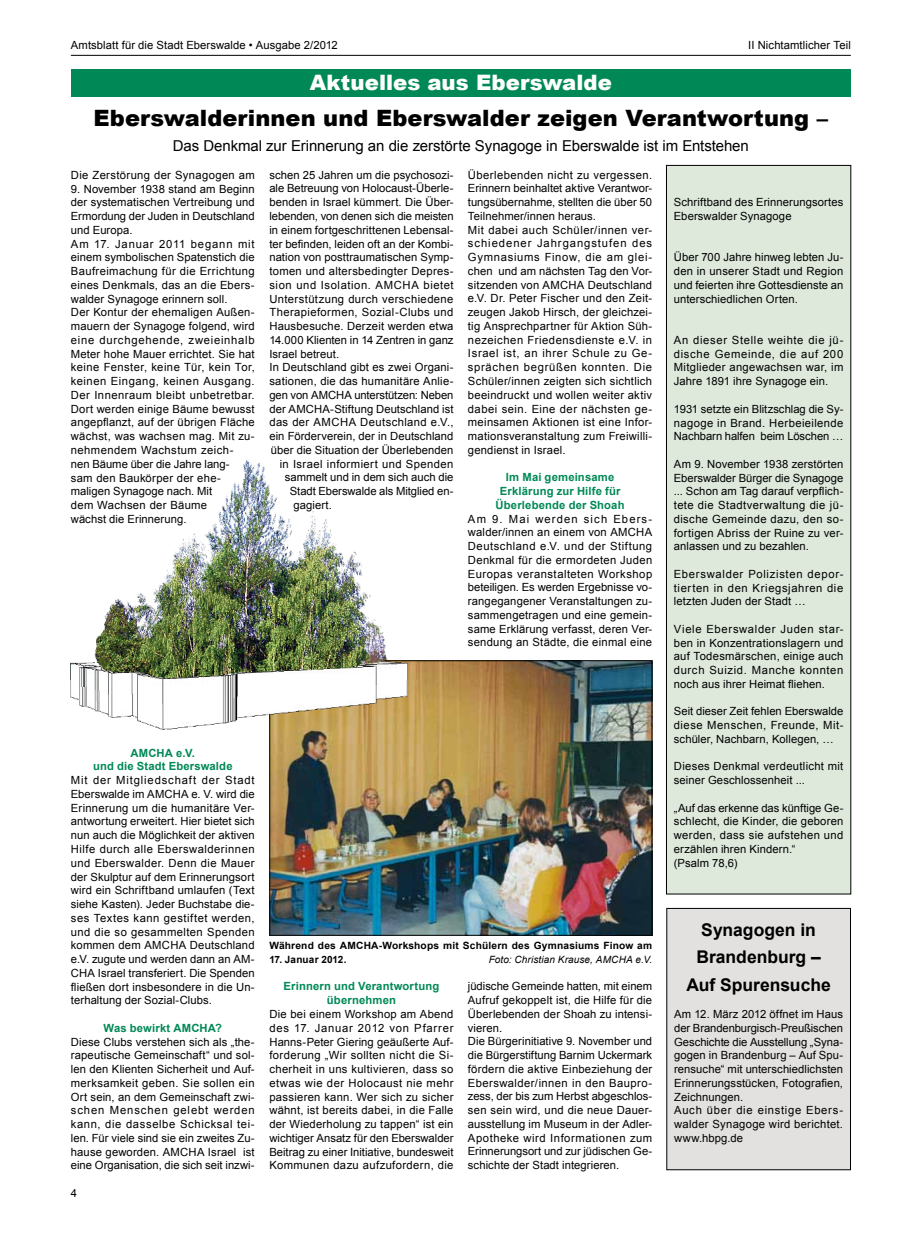
<style>
.page{position:relative;width:904px;height:1241px;background:#fff}
.page>*{position:absolute;margin:0;border:0;box-sizing:border-box;transform-origin:0 0}
.t1{font:900 22.5px "Arial";letter-spacing:.005em;color:#000}
.t2{font:900 21.25px "Arial";letter-spacing:.005em;color:#fff}
.t3{font:700 17.5px/27.5px "Arial";color:#000;text-align:center}
.t4{font:15px "Arial";letter-spacing:-.005em;color:#000}
.t5{font:11.25px/13.8px "Arial";letter-spacing:.015em;color:#000;text-align:justify}
.t6{font:700 11.25px/13.8px "Arial";letter-spacing:.015em;color:#008956;text-align:center}
.t7{font:11.25px "Arial";letter-spacing:.035em;color:#000}
.t8{font:11.25px "Arial";letter-spacing:-.005em;color:#000}
.t9{font:11.25px "Arial";letter-spacing:-.01em;color:#000}
.t10{font:11.25px "Arial";letter-spacing:.05em;color:#000}
.t11{font:11.25px "Arial";letter-spacing:.04em;color:#000}
.t12{font:700 10px "Arial";letter-spacing:.015em;color:#000}
.t13{font:italic 10px "Arial";letter-spacing:.015em;color:#000}
</style>
<div class="page">
<hr style="left:71px;top:55px;width:779px;height:1px;background:#000">
<div style="left:71px;top:69px;width:779px;height:28px;background:#008956"></div>
<img style="left:271px;top:662px;width:379px;height:271px">
<div style="left:269px;top:660px;width:383px;height:275px;border:1px solid #000"></div>
<div style="left:666px;top:165px;width:184px;height:728px;background:#dee9dc"></div>
<div style="left:666px;top:165px;width:185px;height:729px;border:1px solid #000"></div>
<div style="left:666px;top:908px;width:184px;height:261px;background:#e2e1e0"></div>
<img style="left:71px;top:459px;width:336px;height:270px">
<p class="t5" style="left:71px;top:39px;width:268px">Amtsblatt für die Stadt Eberswalde • Ausgabe 2/2012</p>
<p class="t5" style="left:748px;top:39px;width:104px">II Nichtamtlicher Teil</p>
<h2 class="t2" style="left:310px;top:67px;width:304px">Aktuelles aus Eberswalde</h2>
<h1 class="t1" style="left:94px;top:102px;width:736px">Eberswalderinnen und Eberswalder zeigen Verantwortung –</h1>
<h3 class="t4" style="left:173px;top:136px;width:577px">Das Denkmal zur Erinnerung an die zerstörte Synagoge in Eberswalde ist im Entstehen</h3>
<p class="t5" style="left:71px;top:168px;width:185px">Die Zerstörung der Synagogen am</p>
<p class="t5" style="left:71px;top:182px;width:185px;text-align:left">9. November 1938 stand am Beginn der systematischen Vertreibung und<br>Ermordung der Juden in Deutschland und Europa.<br>Am 17. Januar 2011 begann mit einem symbolischen Spatenstich die<br>Baufreimachung für die Errichtung eines Denkmals, das an die Ebers&shy;walder Synagoge erinnern soll.<br>Der Kontur der ehemaligen Außen&shy;mauern der Synagoge folgend, wird eine durchgehende, zweieinhalb<br>Meter hohe Mauer errichtet. Sie hat keine Fenster, keine Tür, kein Tor, keinen Eingang, keinen Ausgang.<br>Der Innenraum bleibt unbetretbar.<br>Dort werden einige Bäume bewusst angepflanzt, auf der übrigen Fläche wächst, was wachsen mag. Mit zu&shy;nehmendem Wachstum zeich&shy;nen Bäume über die Jahre lang-<br>sam den Baukörper der ehe&shy;maligen Synagoge nach. Mit<br>dem Wachsen der Bäume<br>wächst die Erinnerung.</p>
<p class="t5" style="left:269px;top:168px;width:186px">schen 25 Jahren um die psychosozi-</p>
<p class="t5" style="left:269px;top:182px;width:186px">ale Betreuung von Holocaust-Überle-</p>
<p class="t5" style="left:269px;top:195px;width:186px">benden in Israel kümmert. Die Über-</p>
<p class="t8" style="left:269px;top:209px;width:186px">lebenden, von denen sich die meisten</p>
<p class="t5" style="left:269px;top:223px;width:186px">in einem fortgeschrittenen Lebensal-</p>
<p class="t5" style="left:269px;top:237px;width:186px">ter befinden, leiden oft an der Kombi-</p>
<p class="t5" style="left:269px;top:250px;width:186px">nation von posttraumatischen Symp-</p>
<p class="t5" style="left:269px;top:264px;width:186px">tomen und altersbedingter Depres-</p>
<p class="t10" style="left:269px;top:277px;width:186px">sion und Isolation. AMCHA bietet</p>
<p class="t7" style="left:269px;top:291px;width:186px">Unterstützung durch verschiedene</p>
<p class="t7" style="left:269px;top:305px;width:186px">Therapieformen, Sozial-Clubs und</p>
<p class="t5" style="left:269px;top:319px;width:186px">Hausbesuche. Derzeit werden etwa</p>
<p class="t5" style="left:269px;top:333px;width:186px">14.000 Klienten in 14 Zentren in ganz</p>
<p class="t5" style="left:269px;top:347px;width:71px">Israel betreut.</p>
<p class="t5" style="left:269px;top:360px;width:186px">In Deutschland gibt es zwei Organi-</p>
<p class="t5" style="left:269px;top:374px;width:186px">sationen, die das humanitäre Anlie-</p>
<p class="t9" style="left:269px;top:387px;width:186px">gen von AMCHA unterstützen: Neben</p>
<p class="t5" style="left:269px;top:402px;width:186px">der AMCHA-Stiftung Deutschland ist</p>
<p class="t7" style="left:269px;top:415px;width:186px">das der AMCHA Deutschland e.V.,</p>
<p class="t5" style="left:269px;top:429px;width:186px">ein Förderverein, der in Deutschland</p>
<p class="t5" style="left:271px;top:443px;width:184px">über die Situation der Überlebenden</p>
<p class="t11" style="left:280px;top:456px;width:175px">in Israel informiert und Spenden</p>
<p class="t5" style="left:285px;top:470px;width:170px">sammelt und in dem sich auch die</p>
<p class="t8" style="left:290px;top:483px;width:165px">Stadt Eberswalde als Mitglied en-</p>
<p class="t5" style="left:293px;top:498px;width:40px">gagiert.</p>
<p class="t5" style="left:468px;top:168px;width:186px;text-align:left">Überlebenden nicht zu vergessen.<br>Erinnern beinhaltet aktive Verantwor&shy;tungsübernahme, stellten die über 50<br>Teilnehmer/innen heraus.<br>Mit dabei auch Schüler/innen ver&shy;schiedener Jahrgangstufen des Gymnasiums Finow, die am glei&shy;chen und am nächsten Tag den Vor&shy;sitzenden von AMCHA Deutschland e.V. Dr. Peter Fischer und den Zeit&shy;zeugen Jakob Hirsch, der gleichzei&shy;tig Ansprechpartner für Aktion Süh&shy;nezeichen Friedensdienste e.V. in Israel ist, an ihrer Schule zu Ge&shy;sprächen begrüßen konnten. Die Schüler/innen zeigten sich sichtlich beeindruckt und wollen weiter aktiv dabei sein. Eine der nächsten ge&shy;meinsamen Aktionen ist eine Infor&shy;mationsveranstaltung zum Freiwilli&shy;gendienst in Israel.</p>
<p class="t6" style="left:495px;top:471px;width:130px">Im Mai gemeinsame<br>Erklärung zur Hilfe für<br>Überlebende der Shoah</p>
<p class="t5" style="left:468px;top:512px;width:186px">Am 9. Mai werden sich Ebers&shy;walder/innen an einem von AMCHA Deutschland e.V. und der Stiftung Denkmal für die ermordeten Juden Europas veranstalteten Workshop beteiligen. Es werden Ergebnisse vo&shy;rangegangener Veranstaltungen zu&shy;sammengetragen und eine gemein&shy;same Erklärung verfasst, deren Ver&shy;sendung an Städte, die einmal eine</p>
<p class="t6" style="left:93px;top:746px;width:141px">AMCHA e.V.<br>und die Stadt Eberswalde</p>
<p class="t5" style="left:71px;top:773px;width:185px">Mit der Mitgliedschaft der Stadt Eberswalde im AMCHA e. V. wird die Erinnerung um die humanitäre Ver&shy;antwortung erweitert. Hier bietet sich nun auch die Möglichkeit der aktiven Hilfe durch alle Eberswalderinnen und Eberswalder. Denn die Mauer der Skulptur auf dem Erinnerungsort wird ein Schriftband umlaufen (Text siehe Kasten). Jeder Buchstabe die&shy;ses Textes kann gestiftet werden, und die so gesammelten Spenden kommen dem AMCHA Deutschland e.V. zugute und werden dann an AM-CHA Israel transferiert. Die Spenden fließen dort insbesondere in die Un&shy;terhaltung der Sozial-Clubs.</p>
<p class="t6" style="left:103px;top:1021px;width:120px">Was bewirkt AMCHA?</p>
<p class="t5" style="left:71px;top:1034px;width:185px">Diese Clubs verstehen sich als „the&shy;rapeutische Gemeinschaft“ und sol&shy;len den Klienten Sicherheit und Auf&shy;merksamkeit geben. Sie sollen ein Ort sein, an dem Gemeinschaft zwi&shy;schen Menschen gelebt werden kann, die dasselbe Schicksal tei&shy;len. Für viele sind sie ein zweites Zu&shy;hause geworden. AMCHA Israel ist eine Organisation, die sich seit inzwi-</p>
<p class="t5" style="left:71px;top:1186px;width:8px">4</p>
<p class="t12" style="left:269px;top:939px;width:384px">Während des AMCHA-Workshops mit Schülern des Gymnasiums Finow am</p>
<p class="t12" style="left:269px;top:952px;width:79px">17. Januar 2012.</p>
<p class="t13" style="left:488px;top:953px;width:165px">Foto: Christian Krause, AMCHA e.V.</p>
<p class="t6" style="left:283px;top:979px;width:157px">Erinnern und Verantwortung übernehmen</p>
<p class="t5" style="left:269px;top:1007px;width:186px">Die bei einem Workshop am Abend des 17. Januar 2012 von Pfarrer Hanns-Peter Giering geäußerte Auf&shy;forderung „Wir sollten nicht die Si&shy;cherheit in uns kultivieren, dass so etwas wie der Holocaust nie mehr passieren kann. Wer sich zu sicher wähnt, ist bereits dabei, in die Falle der Wiederholung zu tappen“ ist ein wichtiger Ansatz für den Eberswalder Beitrag zu einer Initiative, bundesweit Kommunen dazu aufzufordern, die</p>
<p class="t5" style="left:468px;top:979px;width:186px;text-align:left">jüdische Gemeinde hatten, mit einem Aufruf gekoppelt ist, die Hilfe für die Überlebenden der Shoah zu intensi&shy;vieren.<br>Die Bürgerinitiative 9. November und die Bürgerstiftung Barnim Uckermark fördern die aktive Einbeziehung der Eberswalder/innen in den Baupro&shy;zess, der bis zum Herbst abgeschlos&shy;sen sein wird, und die neue Dauer&shy;ausstellung im Museum in der Adler-Apotheke wird Informationen zum Erinnerungsort und zur jüdischen Ge&shy;schichte der Stadt integrieren.</p>
<p class="t5" style="left:674px;top:196px;width:171px">Schriftband des Erinnerungsortes<br>Eberswalder Synagoge</p>
<p class="t5" style="left:674px;top:251px;width:171px">Über 700 Jahre hinweg lebten Ju&shy;den in unserer Stadt und Region und feierten ihre Gottesdienste an unterschiedlichen Orten.</p>
<p class="t5" style="left:674px;top:333px;width:171px">An dieser Stelle weihte die jü&shy;dische Gemeinde, die auf 200<br>Mitglieder angewachsen war, im Jahre 1891 ihre Synagoge ein.</p>
<p class="t5" style="left:674px;top:402px;width:171px">1931 setzte ein Blitzschlag die Sy&shy;nagoge in Brand. Herbeieilende Nachbarn halfen beim Löschen …</p>
<p class="t5" style="left:674px;top:457px;width:171px">Am 9. November 1938 zerstörten Eberswalder Bürger die Synagoge ... Schon am Tag darauf verpflich&shy;tete die Stadtverwaltung die jü&shy;dische Gemeinde dazu, den so&shy;fortigen Abriss der Ruine zu ver&shy;anlassen und zu bezahlen.</p>
<p class="t5" style="left:674px;top:567px;width:171px">Eberswalder Polizisten depor&shy;tierten in den Kriegsjahren die letzten Juden der Stadt …</p>
<p class="t5" style="left:674px;top:622px;width:171px">Viele Eberswalder Juden star&shy;ben in Konzentrationslagern und auf Todesmärschen, einige auch durch Suizid. Manche konnten noch aus ihrer Heimat fliehen.</p>
<p class="t5" style="left:674px;top:704px;width:171px">Seit dieser Zeit fehlen Eberswalde diese Menschen, Freunde, Mit&shy;schüler, Nachbarn, Kollegen, …</p>
<p class="t5" style="left:674px;top:759px;width:171px">Dieses Denkmal verdeutlicht mit seiner Geschlossenheit ...</p>
<p class="t5" style="left:674px;top:800px;width:171px;text-align:left">„Auf das erkenne das künftige Ge&shy;schlecht, die Kinder, die geboren werden, dass sie aufstehen und erzählen ihren Kindern.“<br>(Psalm 78,6)</p>
<h3 class="t3" style="left:686px;top:916px;width:146px">Synagogen in<br>Brandenburg –<br>Auf Spurensuche</h3>
<p class="t5" style="left:674px;top:1007px;width:170px;text-align:left">Am 12. März 2012 öffnet im Haus der Brandenburgisch-Preußischen<br>Geschichte die Ausstellung „Syna&shy;gogen in Brandenburg – Auf Spu&shy;rensuche“ mit unterschiedlichsten<br>Erinnerungsstücken, Fotografien,<br>Zeichnungen.<br>Auch über die einstige Ebers&shy;walder Synagoge wird berichtet. www.hbpg.de</p>
</div>
